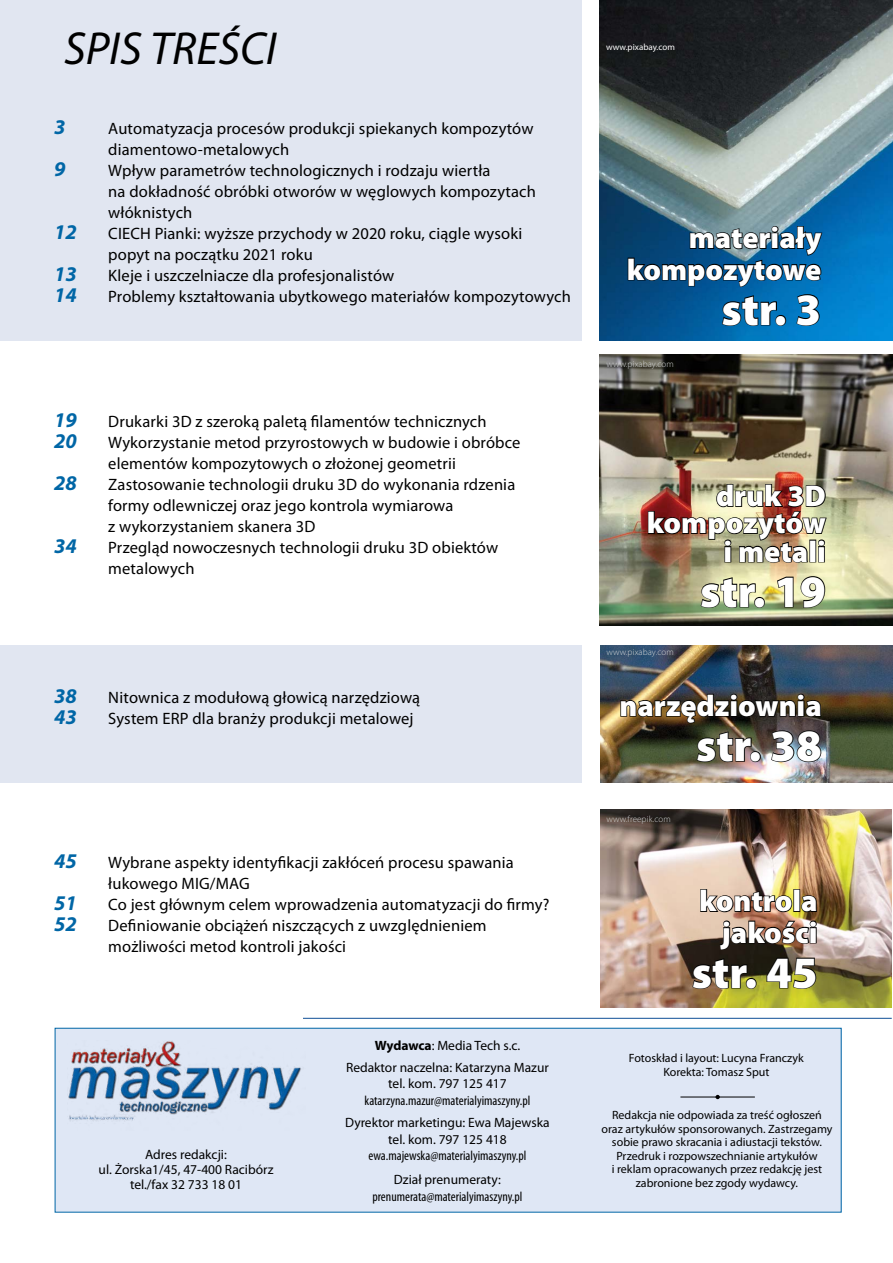
<style>
.page{position:relative;width:893px;height:1263px;background:#fff}
.page>*{position:absolute;margin:0;border:0;box-sizing:border-box;transform-origin:0 0}
.t1{font:italic 46.5px "Myriad Pro";color:#000}
.t2{font:900 45px "Myriad Pro";color:#fff}
.t3{font:900 30px/27.8px "Myriad Pro";color:#fff;text-align:right}
.t4{font:italic 700 21px "Myriad Pro";color:#0066a6}
.t5{font:16.5px/21px "Myriad Pro";letter-spacing:.01em;color:#000}
.t6{font:13.5px/16.4px "Myriad Pro";color:#000;text-align:center}
.t7{font:condensed 13.5px/16.5px "Myriad Pro";color:#000;text-align:center}
.t8{font:12px/13.5px "Myriad Pro";color:#000;text-align:center}
.t9{font:300 9px "Myriad Pro";letter-spacing:.01em;color:#d1d3d4}
.t10{font:9px "Myriad Pro";color:#fff}
.s1{font-weight:700}
.s2{font-stretch:normal}
.s3{font-stretch:condensed}
</style>
<div class="page">
<img style="left:600px;top:0;width:293px;height:340px">
<img style="left:600px;top:809px;width:292px;height:199px">
<img style="left:600px;top:354px;width:293px;height:271px">
<img style="left:600px;top:645px;width:293px;height:137px">
<div style="left:55px;top:1028px;width:786px;height:184px;background:#dfe7f5"></div>
<div style="left:55px;top:1028px;width:786px;height:184px;border:1px solid #0066a6"></div>
<hr style="left:680px;top:1097px;width:75px;height:1px;background:#000">
<svg style="left:715px;top:1095px;width:5px;height:4px"></svg>
<img style="left:68px;top:1041px;width:233px;height:80px">
<hr style="left:303px;top:1018px;width:589px;height:1px;background:#0e4e96">
<div style="left:0;top:0;width:582px;height:340px;background:#e1e6f1"></div>
<div style="left:0;top:645px;width:582px;height:137px;background:#e1e6f1"></div>
<img style="left:647px;top:475px;width:181px;height:88px">
<svg style="left:699px;top:576px;width:57px;height:33px;background:#a5aa84"></svg>
<div style="left:754px;top:597px;width:11px;height:11px;border:2px solid #000;border-radius:50%"></div>
<svg style="left:776px;top:576px;width:18px;height:32px"></svg>
<svg style="left:800px;top:575px;width:26px;height:33px"></svg>
<svg style="left:627px;top:225px;width:196px;height:102px;background:#0d5384"></svg>
<img style="left:619px;top:679px;width:203px;height:84px">
<img style="left:699px;top:888px;width:94px;height:25px">
<div style="left:793px;top:889px;width:7px;height:23px;border:2px solid #000"></div>
<svg style="left:800px;top:894px;width:18px;height:19px"></svg>
<svg style="left:719px;top:919px;width:98px;height:32px;background:#705749"></svg>
<svg style="left:691px;top:957px;width:57px;height:33px;background:#3e351e"></svg>
<div style="left:746px;top:978px;width:11px;height:11px;border:2px solid #000;border-radius:50%"></div>
<svg style="left:766px;top:957px;width:51px;height:33px;background:#5d5b24"></svg>
<p class="t1" style="left:64px;top:19px;width:214px">SPIS TREŚCI</p>
<p class="t4" style="left:54px;top:113px;width:13px">3</p>
<p class="t5" style="left:108px;top:117px;width:427px">Automatyzacja procesów produkcji spiekanych kompozytów diamentowo-metalowych</p>
<p class="t4" style="left:54px;top:155px;width:13px">9</p>
<p class="t5" style="left:108px;top:159px;width:429px">Wpływ parametrów technologicznych i rodzaju wiertła<br>na dokładność obróbki otworów w węglowych kompozytach włóknistych</p>
<p class="t4" style="left:54px;top:218px;width:24px">12</p>
<p class="t5" style="left:108px;top:222px;width:416px">CIECH Pianki: wyższe przychody w 2020 roku, ciągle wysoki popyt na początku 2021 roku</p>
<p class="t4" style="left:54px;top:260px;width:24px">13</p>
<p class="t5" style="left:108px;top:264px;width:287px">Kleje i uszczelniacze dla profesjonalistów</p>
<p class="t4" style="left:54px;top:281px;width:24px">14</p>
<p class="t5" style="left:108px;top:285px;width:464px">Problemy kształtowania ubytkowego materiałów kompozytowych</p>
<p class="t4" style="left:54px;top:407px;width:24px">19</p>
<p class="t5" style="left:108px;top:411px;width:380px">Drukarki 3D z szeroką paletą filamentów technicznych</p>
<p class="t4" style="left:54px;top:428px;width:24px">20</p>
<p class="t5" style="left:108px;top:432px;width:414px">Wykorzystanie metod przyrostowych w budowie i obróbce elementów kompozytowych o złożonej geometrii</p>
<p class="t4" style="left:54px;top:470px;width:24px">28</p>
<p class="t5" style="left:108px;top:474px;width:408px">Zastosowanie technologii druku 3D do wykonania rdzenia formy odlewniczej oraz jego kontrola wymiarowa<br>z wykorzystaniem skanera 3D</p>
<p class="t4" style="left:54px;top:533px;width:24px">34</p>
<p class="t5" style="left:108px;top:537px;width:391px">Przegląd nowoczesnych technologii druku 3D obiektów metalowych</p>
<p class="t4" style="left:54px;top:682px;width:24px">38</p>
<p class="t5" style="left:108px;top:687px;width:313px">Nitownica z modułową głowicą narzędziową</p>
<p class="t4" style="left:54px;top:703px;width:24px">43</p>
<p class="t5" style="left:108px;top:708px;width:307px">System ERP dla branży produkcji metalowej</p>
<p class="t4" style="left:54px;top:847px;width:24px">45</p>
<p class="t5" style="left:108px;top:852px;width:407px">Wybrane aspekty identyfikacji zakłóceń procesu spawania łukowego MIG/MAG</p>
<p class="t4" style="left:54px;top:889px;width:24px">51</p>
<p class="t5" style="left:108px;top:894px;width:443px">Co jest głównym celem wprowadzenia automatyzacji do firmy?</p>
<p class="t4" style="left:54px;top:910px;width:24px">52</p>
<p class="t5" style="left:108px;top:915px;width:380px">Definiowanie obciążeń niszczących z uwzględnieniem możliwości metod kontroli jakości</p>
<p class="t6" style="left:99px;top:1147px;width:176px;line-height:15px">Adres redakcji:<br>ul. Żorska1/45, 47-400 Racibórz tel./fax 32 733 18 01</p>
<p class="t6" style="left:346px;top:1034px;width:204px;line-height:22.5px"><span class="s1">Wydawca</span>: Media Tech s.c.<br>Redaktor naczelna: Katarzyna Mazur</p>
<p class="t7" style="left:365px;top:1075px;width:167px"><span class="s2">tel. kom. 797 125 417 </span>katarzyna.mazur@materialyimaszyny.pl</p>
<p class="t6" style="left:345px;top:1114px;width:206px">Dyrektor marketingu: Ewa Majewska tel. kom. 797 125 418 <span class="s3">ewa.majewska@materialyimaszyny.pl</span></p>
<p class="t7" style="left:372px;top:1171px;width:152px"><span class="s2">Dział prenumeraty: </span>prenumerata@materialyimaszyny.pl</p>
<p class="t10" style="left:606px;top:42px;width:70px">www.pixabay.com</p>
<p class="t3" style="left:627px;top:221px;width:196px;line-height:31.5px">materiały kompozytowe</p>
<p class="t2" style="left:721px;top:279px;width:101px">str. 3</p>
<p class="t9" style="left:606px;top:358px;width:69px">www.pixabay.com</p>
<p class="t3" style="left:647px;top:481px;width:180px">druk 3D kompozytów i metali</p>
<p class="t2" style="left:700px;top:561px;width:127px">str. 19</p>
<p class="t9" style="left:606px;top:647px;width:69px">www.pixabay.com</p>
<p class="t3" style="left:619px;top:691px;width:204px">narzędziownia</p>
<p class="t2" style="left:696px;top:716px;width:127px">str. 38</p>
<p class="t9" style="left:606px;top:813px;width:66px">www.freepik.com</p>
<p class="t3" style="left:699px;top:884px;width:120px;line-height:31.5px">kontrola jakości</p>
<p class="t2" style="left:692px;top:942px;width:127px">str. 45</p>
<p class="t8" style="left:629px;top:1050px;width:176px;line-height:14.4px">Fotoskład i layout: Lucyna Franczyk<br>Korekta: Tomasz Sput</p>
<p class="t8" style="left:601px;top:1108px;width:233px">Redakcja nie odpowiada za treść ogłoszeń oraz artykułów sponsorowanych. Zastrzegamy sobie prawo skracania i adiustacji tekstów.<br>Przedruk i rozpowszechnianie artykułów<br>i reklam opracowanych przez redakcję jest zabronione bez zgody wydawcy.</p>
</div>
